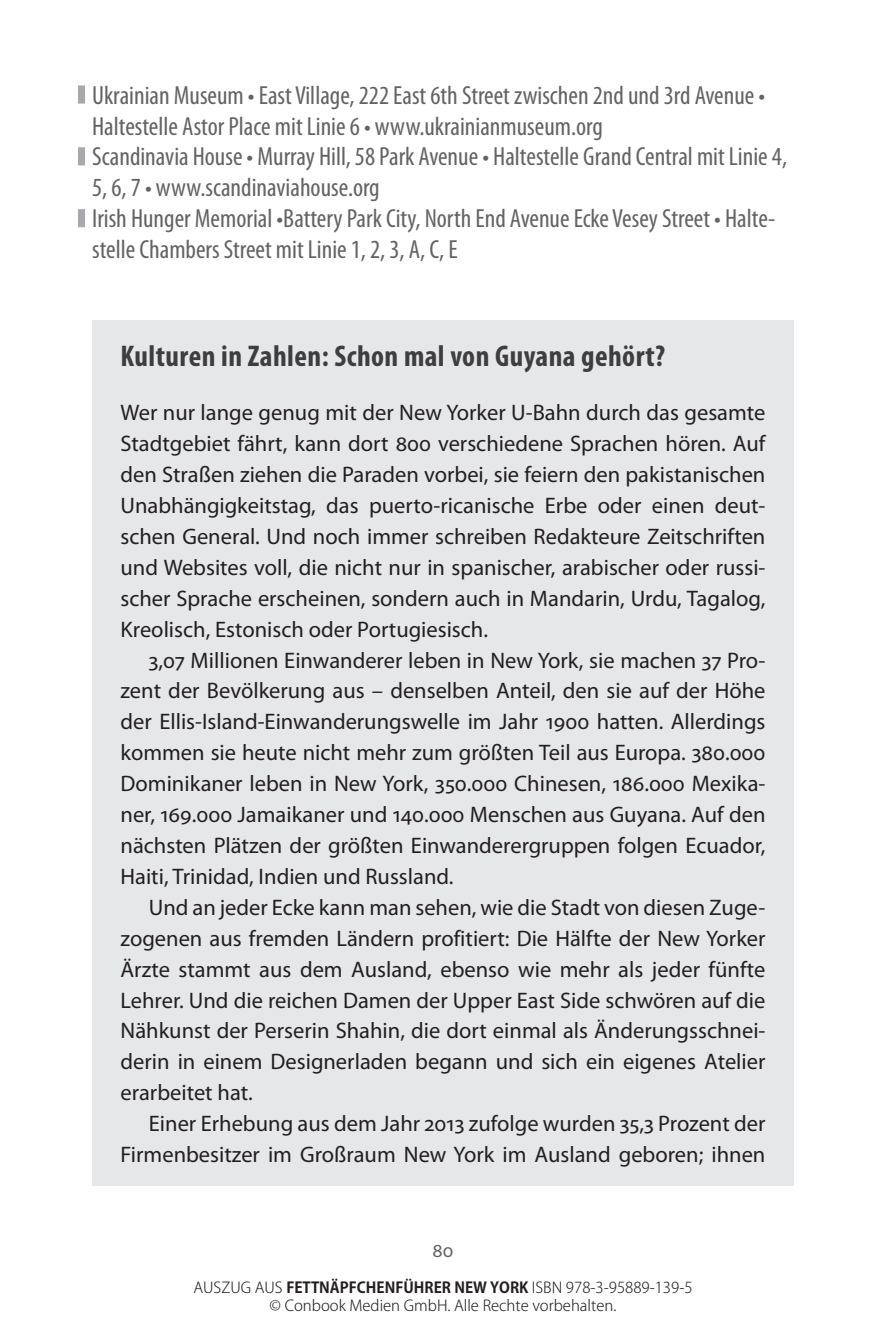
<style>
.page{position:relative;width:886px;height:1326px;background:#fff}
.page>*{position:absolute;margin:0;border:0;box-sizing:border-box;transform-origin:0 0}
.t1{font:700 condensed 30px "Myriad Pro";letter-spacing:.015em;color:#3e3e3f}
.t2{font:condensed 26.25px/31px "Myriad Pro";color:#636366}
.t3{font:22.5px/31px "Myriad Pro";color:#231f20;text-align:justify}
.t4{font:20px "Myriad Pro";color:#636366}
.t5{font:300 15px/18px "Koz Go Pro";color:#231f20;text-align:center}
.s1{font-weight:700}
</style>
<div class="page">
<div style="left:92px;top:320px;width:702px;height:865px;background:#e6e7e9"></div>
<div style="left:78px;top:85px;width:7px;height:19px;background:#a8a9ad"></div>
<div style="left:78px;top:147px;width:7px;height:18px;background:#a8a9ad"></div>
<div style="left:78px;top:209px;width:7px;height:18px;background:#a8a9ad"></div>
<p class="t2" style="left:92px;top:79px;width:696px">Ukrainian Museum • East Village, 222 East 6th Street zwischen 2nd und 3rd Avenue • Haltestelle Astor Place mit Linie 6 • www.ukrainianmuseum.org<br>Scandinavia House • Murray Hill, 58 Park Avenue • Haltestelle Grand Central mit Linie 4, 5, 6, 7 • www.scandinaviahouse.org<br>Irish Hunger Memorial •Battery Park City, North End Avenue Ecke Vesey Street • Halte&shy;stelle Chambers Street mit Linie 1, 2, 3, A, C, E</p>
<h1 class="t1" style="left:120px;top:337px;width:546px">Kulturen in Zahlen: Schon mal von Guyana gehört?</h1>
<p class="t3" style="left:120px;top:397px;width:646px">Wer nur lange genug mit der New Yorker U-Bahn durch das gesamte Stadtgebiet fährt, kann dort 800 verschiedene Sprachen hören. Auf den Straßen ziehen die Paraden vorbei, sie feiern den pakistanischen Unabhängigkeitstag, das puerto-ricanische Erbe oder einen deut&shy;schen General. Und noch immer schreiben Redakteure Zeitschriften und Websites voll, die nicht nur in spanischer, arabischer oder russi&shy;scher Sprache erscheinen, sondern auch in Mandarin, Urdu, Tagalog, Kreolisch, Estonisch oder Portugiesisch.</p>
<p class="t3" style="left:120px;top:644px;width:646px;text-indent:28px">3,07 Millionen Einwanderer leben in New York, sie machen 37 Pro&shy;zent der Bevölkerung aus – denselben Anteil, den sie auf der Höhe der Ellis-Island-Einwanderungswelle im Jahr 1900 hatten. Allerdings kommen sie heute nicht mehr zum größten Teil aus Europa. 380.000<br>Dominikaner leben in New York, 350.000 Chinesen, 186.000 Mexika&shy;ner, 169.000 Jamaikaner und 140.000 Menschen aus Guyana. Auf den nächsten Plätzen der größten Einwanderergruppen folgen Ecuador, Haiti, Trinidad, Indien und Russland.</p>
<p class="t3" style="left:121px;top:891px;width:646px;text-indent:28px">Und an jeder Ecke kann man sehen, wie die Stadt von diesen Zuge&shy;zogenen aus fremden Ländern profitiert: Die Hälfte der New Yorker Ärzte stammt aus dem Ausland, ebenso wie mehr als jeder fünfte Lehrer. Und die reichen Damen der Upper East Side schwören auf die Nähkunst der Perserin Shahin, die dort einmal als Änderungsschnei&shy;derin in einem Designerladen begann und sich ein eigenes Atelier erarbeitet hat.</p>
<p class="t3" style="left:121px;top:1107px;width:646px;text-align:right">Einer Erhebung aus dem Jahr 2013 zufolge wurden 35,3 Prozent der<br>Firmenbesitzer im Großraum New York im Ausland geboren; ihnen</p>
<p class="t4" style="left:432px;top:1237px;width:22px">80</p>
<p class="t5" style="left:193px;top:1277px;width:501px">AUSZUG AUS <span class="s1">FETTNÄPFCHENFÜHRER NEW YORK</span> ISBN 978-3-95889-139-5 © Conbook Medien GmbH. Alle Rechte vorbehalten.</p>
</div>
